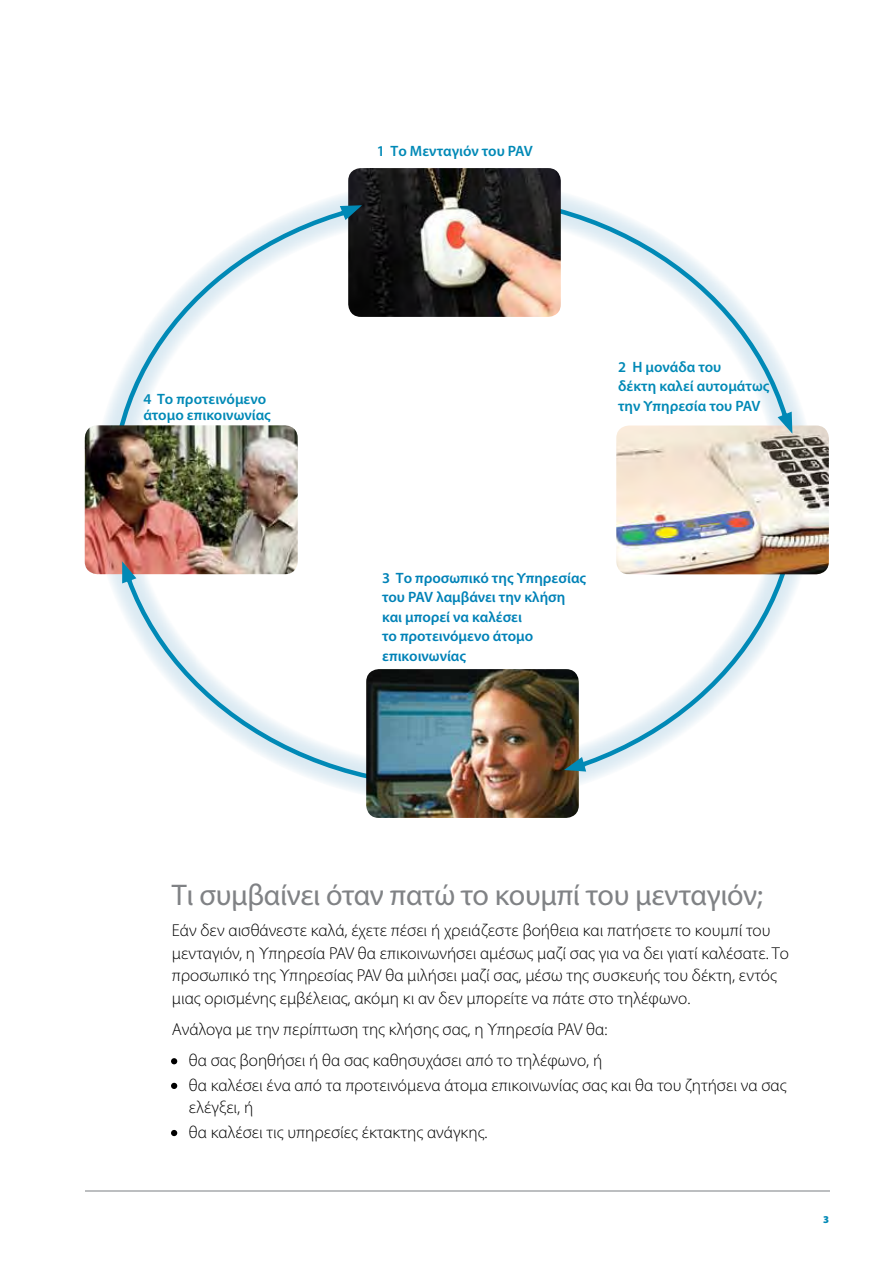
<style>
.page{position:relative;width:893px;height:1263px;background:#fff}
.page>*{position:absolute;margin:0;border:0;box-sizing:border-box;transform-origin:0 0}
.t1{font:30px "Myriad Pro";letter-spacing:-.01em;color:#808285}
.t2{font:300 17.25px/22.5px "Myriad Pro";color:#000}
.t3{font:600 15px/19.5px "Myriad Pro";color:#0089b6}
.t4{font:600 15px/19.5px "Myriad Pro";color:#0082b7}
.t5{font:900 10.5px "Myriad Pro";color:#0089b6}
.s1{font-size:18px}
</style>
<div class="page">
<hr style="left:85px;top:1191px;width:744px;height:1px;background:#bcbec0">
<svg style="left:171px;top:1058px;width:6px;height:6px"></svg>
<svg style="left:171px;top:1083px;width:6px;height:6px"></svg>
<svg style="left:171px;top:1130px;width:6px;height:6px"></svg>
<img style="left:96px;top:402px;width:15px;height:179px">
<svg style="left:111px;top:195px;width:687px;height:593px"></svg>
<img style="left:616px;top:425px;width:213px;height:149px">
<img style="left:348px;top:168px;width:213px;height:149px">
<img style="left:366px;top:669px;width:213px;height:149px">
<img style="left:85px;top:425px;width:213px;height:149px">
<svg style="left:564px;top:757px;width:22px;height:14px"></svg>
<svg style="left:122px;top:561px;width:14px;height:22px"></svg>
<svg style="left:340px;top:205px;width:22px;height:15px"></svg>
<svg style="left:778px;top:412px;width:14px;height:22px"></svg>
<p class="t3" style="left:143px;top:391px;width:129px;line-height:15.8px">4 Το προτεινόμενο άτομο επικοινωνίας</p>
<p class="t3" style="left:377px;top:141px;width:158px">1 Το Μενταγιόν του PAV</p>
<p class="t3" style="left:618px;top:357px;width:153px">2 Η μονάδα του<br>δέκτη καλεί αυτομάτως την Υπηρεσία του PAV</p>
<p class="t4" style="left:382px;top:567px;width:205px">3 Το προσωπικό της Υπηρεσίας του PAV λαμβάνει την κλήση και μπορεί να καλέσει<br>το προτεινόμενο άτομο επικοινωνίας</p>
<h1 class="t1" style="left:172px;top:877px;width:593px">Τι συμβαίνει όταν πατώ το κουμπί του μενταγιόν;</h1>
<p class="t2" style="left:172px;top:919px;width:619px">Εάν δεν αισθάνεστε καλά, έχετε πέσει ή χρειάζεστε βοήθεια και πατήσετε το κουμπί του μενταγιόν, η Υπηρεσία PAV θα επικοινωνήσει αμέσως μαζί σας για να δει γιατί καλέσατε. Το προσωπικό της Υπηρεσίας PAV θα μιλήσει μαζί σας, μέσω της συσκευής του δέκτη, εντός μιας ορισμένης εμβέλειας, ακόμη κι αν δεν μπορείτε να πάτε στο τηλέφωνο.</p>
<p class="t2" style="left:172px;top:1018px;width:437px">Ανάλογα με την περίπτωση της κλήσης σας, η Υπηρεσία PAV θα:</p>
<p class="t2" style="left:172px;top:1049px;width:432px"><span class="s1">•</span> θα σας βοηθήσει ή θα σας καθησυχάσει από το τηλέφωνο, ή</p>
<p class="t2" style="left:189px;top:1073px;width:599px;text-indent:-17px"><span class="s1">•</span> θα καλέσει ένα από τα προτεινόμενα άτομα επικοινωνίας σας και θα του ζητήσει να σας ελέγξει, ή</p>
<p class="t2" style="left:172px;top:1120px;width:317px"><span class="s1">•</span> θα καλέσει τις υπηρεσίες έκτακτης ανάγκης.</p>
<p class="t5" style="left:823px;top:1213px;width:8px">3</p>
</div>
